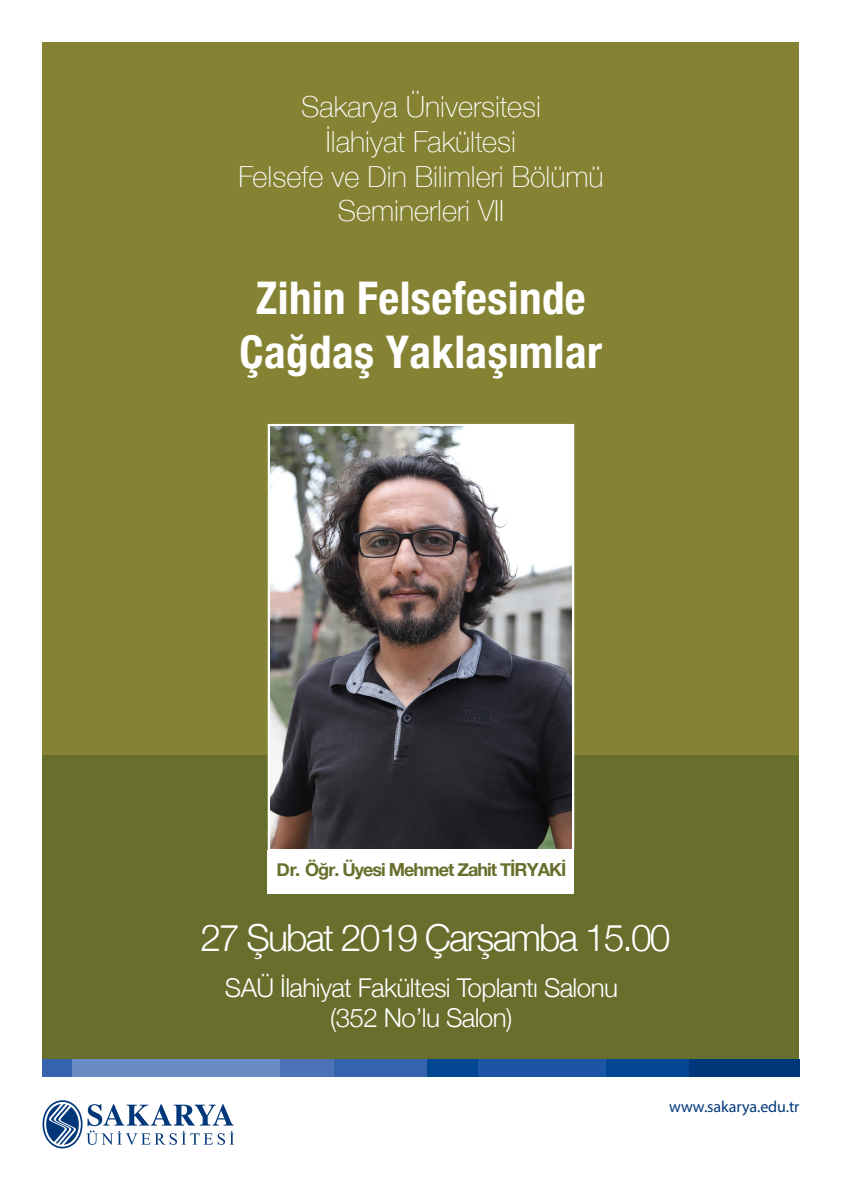
<style>
.page{position:relative;width:842px;height:1191px;background:#fff}
.page>*{position:absolute;margin:0;border:0;box-sizing:border-box;transform-origin:0 0}
.t1{font:700 condensed 45px/54px "Helvetica Neue";letter-spacing:.01em;color:#fff;text-align:center}
.t2{font:300 37.2px "Helvetica Neue";letter-spacing:-.05em;color:#fff}
.t3{font:100 29px/34.8px "Helvetica Neue";color:#fff;text-align:center}
.t4{font:300 26px/30px "Helvetica Neue";letter-spacing:-.025em;color:#fff;text-align:center}
.t5{font:700 18px "Helvetica Neue";letter-spacing:-.055em;color:#686e2b}
.t6{font:16px "Myriad Pro";letter-spacing:-.005em;color:#00377b}
</style>
<div class="page">
<div style="left:43px;top:43px;width:756px;height:748px;background:#858333"></div>
<div style="left:42px;top:755px;width:757px;height:311px;background:#686e2b"></div>
<svg style="left:43px;top:1100px;width:191px;height:48px"></svg>
<div style="left:43px;top:1059px;width:29px;height:17px;background:#3663ae"></div>
<div style="left:72px;top:1059px;width:208px;height:17px;background:#6b8bc7"></div>
<div style="left:280px;top:1059px;width:55px;height:17px;background:#4e72b8"></div>
<div style="left:335px;top:1059px;width:92px;height:17px;background:#3663ae"></div>
<div style="left:427px;top:1059px;width:52px;height:17px;background:#034694"></div>
<div style="left:478px;top:1059px;width:128px;height:17px;background:#1c55a6"></div>
<div style="left:606px;top:1059px;width:83px;height:17px;background:#034694"></div>
<div style="left:689px;top:1059px;width:110px;height:17px;background:#00377b"></div>
<div style="left:268px;top:850px;width:306px;height:44px;background:#fff"></div>
<div style="left:268px;top:424px;width:306px;height:426px;border:5px solid #fff"></div>
<img style="left:270px;top:426px;width:301px;height:422px">
<p class="t3" style="left:238px;top:88px;width:367px">Sakarya Üniversitesi<br>İlahiyat Fakültesi<br>Felsefe ve Din Bilimleri Bölümü<br>Seminerleri VII</p>
<h1 class="t1" style="left:240px;top:267px;width:364px">Zihin Felsefesinde<br>Çağdaş Yaklaşımlar</h1>
<p class="t5" style="left:277px;top:855px;width:291px">Dr. Öğr. Üyesi Mehmet Zahit TİRYAKİ</p>
<p class="t2" style="left:200px;top:907px;width:472px">27 Şubat 2019 Çarşamba 15.00</p>
<p class="t4" style="left:225px;top:970px;width:394px">SAÜ İlahiyat Fakültesi Toplantı Salonu (352 No’lu Salon)</p>
<p class="t6" style="left:669px;top:1096px;width:132px">www.sakarya.edu.tr</p>
</div>
